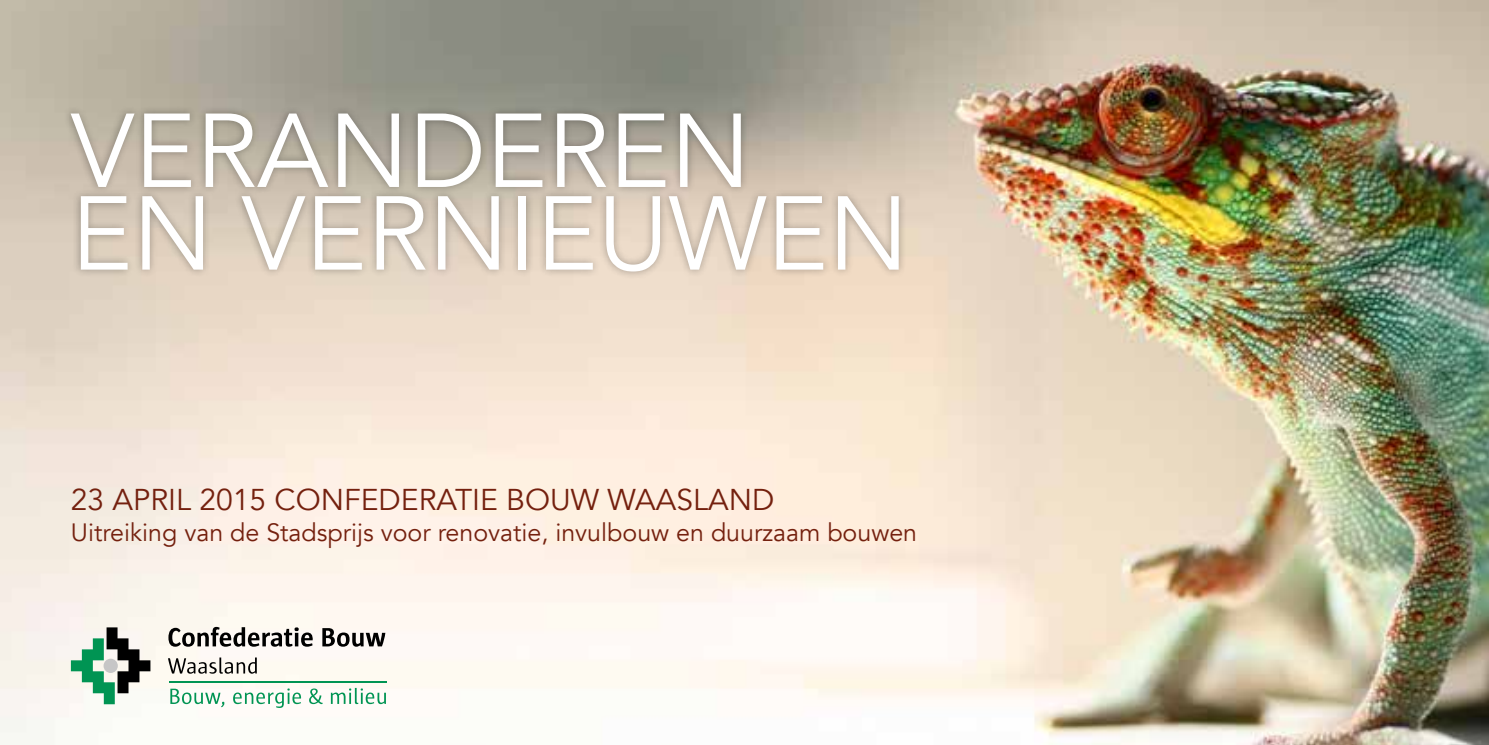
<style>
.page{position:relative;width:1489px;height:745px;background:#fff}
.page>*{position:absolute;margin:0;border:0;box-sizing:border-box;transform-origin:0 0}
.t1{font:103.5px/82.5px "Avenir";color:#fff}
.t2{font:30px "Avenir";color:#74200e}
.t3{font:25px "Avenir";color:#74200e}
</style>
<div class="page">
<img style="left:0;top:0;width:1488px;height:744px">
<div style="left:62px;top:106px;width:845px;height:173px;background:#000;opacity:.3"></div>
<svg style="left:71px;top:627px;width:79px;height:76px"></svg>
<div style="left:103px;top:658px;width:15px;height:14px;background:#c6c6c6;border-radius:50%"></div>
<svg style="left:168px;top:626px;width:145px;height:20px"></svg>
<svg style="left:322px;top:627px;width:63px;height:19px"></svg>
<svg style="left:168px;top:657px;width:89px;height:16px"></svg>
<svg style="left:170px;top:688px;width:54px;height:18px"></svg>
<svg style="left:233px;top:688px;width:68px;height:19px"></svg>
<svg style="left:309px;top:688px;width:13px;height:15px"></svg>
<svg style="left:331px;top:687px;width:55px;height:16px"></svg>
<hr style="left:169px;top:681px;width:218px;height:1px;background:#009453">
<h1 class="t1" style="left:71px;top:112px;width:839px">VERANDEREN<br>EN VERNIEUWEN</h1>
<p class="t2" style="left:71px;top:481px;width:705px">23 APRIL 2015 CONFEDERATIE BOUW WAASLAND</p>
<p class="t3" style="left:71px;top:517px;width:847px">Uitreiking van de Stadsprijs voor renovatie, invulbouw en duurzaam bouwen</p>
</div>
